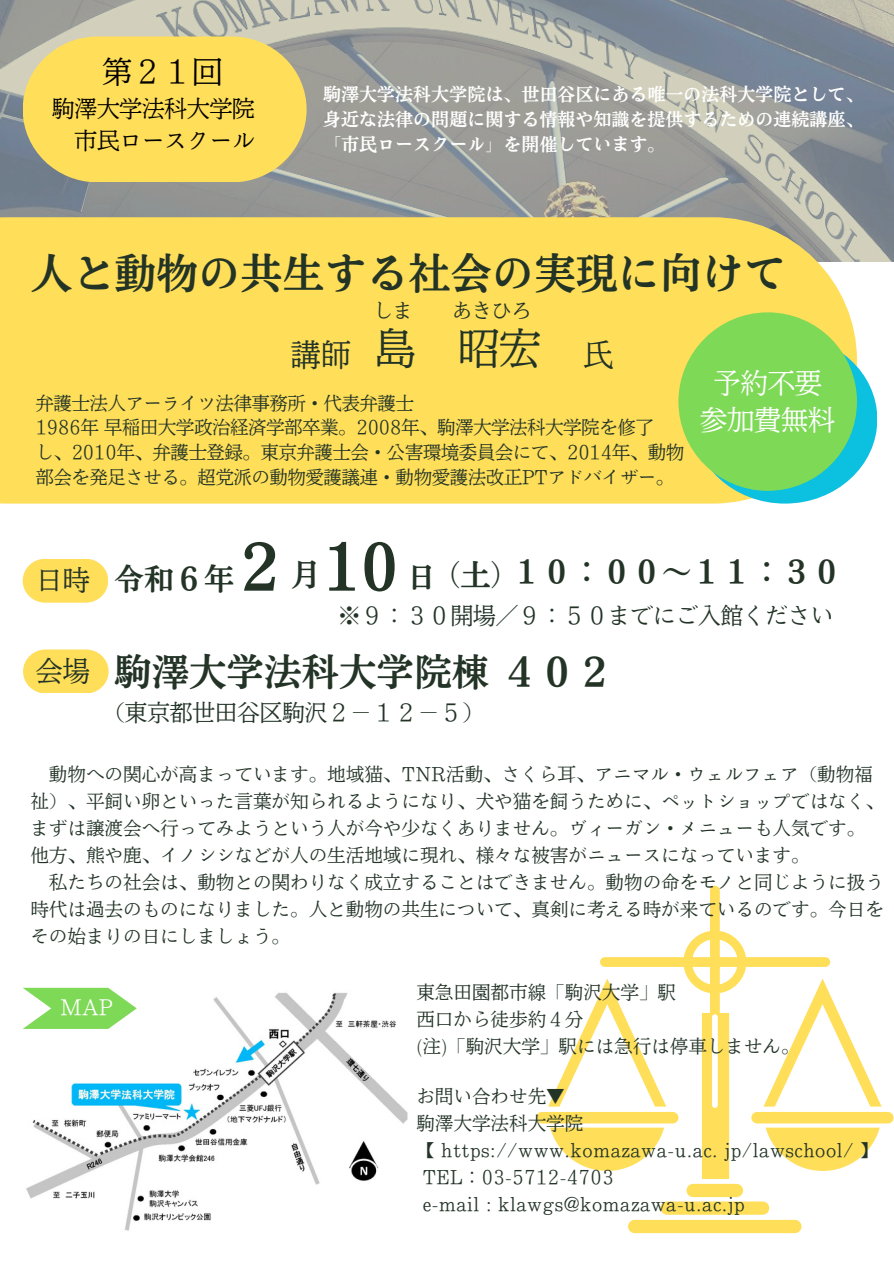
<style>
.page{position:relative;width:894px;height:1264px;background:#fff}
.page>*{position:absolute;margin:0;border:0;box-sizing:border-box;transform-origin:0 0}
.t1{font:60px "Nud Motoya Mincho Std W6";color:#233427}
.t2{font:42px "Nud Motoya Mincho Std W6";color:#233427}
.t3{font:42px "Nud Motoya Mincho Std W2 b";color:#233427}
.t4{font:37.5px "Nud Motoya Mincho Std W6";color:#233427}
.t5{font:30px "Nud Motoya Mincho Std W6";color:#233427}
.t6{font:30px "Nud Motoya Mincho Std W2 b";color:#000}
.t7{font:30px "Nud Motoya Mincho Std W2 b";color:#233427}
.t8{font:27px "Nud Motoya Mincho Std W2 b";color:#fff}
.t9{font:27px "Nud Motoya Mincho Std W2 b";color:#233427}
.t10{font:22.5px "Nud Motoya Mincho Std W2 b";color:#233427}
.t11{font:22.5px "Nud Motoya Mincho Std W2 b";color:#000}
.t12{font:20.4px "Nud Motoya Mincho Std W2 b";color:#fff}
.t13{font:19.8px "Nud Motoya Mincho Std W2 b";color:#233427}
.t14{font:18px/27px "Nud Motoya Mincho Std W2 b";letter-spacing:.03em;color:#233427}
.t15{font:18px/24.8px "Nud Motoya Mincho Std W2 b";color:#233427}
.t16{font:18px "Nud Motoya Mincho Std W6";color:#fff}
</style>
<div class="page">
<img style="left:0;top:0;width:893px;height:261px">
<div style="left:600px;top:957px;width:229px;height:9px;background:#ffde59;border-radius:5px"></div>
<div style="left:686px;top:1183px;width:56px;height:14px;background:#ffde59;border-radius:7px"></div>
<div style="left:660px;top:1201px;width:109px;height:13px;background:#ffde59;border-radius:7px"></div>
<div style="left:628px;top:1219px;width:173px;height:14px;background:#ffde59;border-radius:7px"></div>
<svg style="left:548px;top:978px;width:118px;height:128px"></svg>
<div style="left:536px;top:1111px;width:142px;height:12px;background:#ffde59;border-radius:6px"></div>
<svg style="left:550px;top:1127px;width:114px;height:43px"></svg>
<svg style="left:764px;top:978px;width:117px;height:128px"></svg>
<div style="left:751px;top:1111px;width:141px;height:12px;background:#ffde59;border-radius:6px"></div>
<svg style="left:765px;top:1127px;width:114px;height:43px"></svg>
<svg style="left:683px;top:885px;width:63px;height:293px"></svg>
<svg style="left:23px;top:36px;width:283px;height:146px;background:#f3d760"></svg>
<div style="left:0;top:217px;width:856px;height:286px;background:#ffde59"></div>
<div style="left:692px;top:335px;width:185px;height:168px;background:#0cc0df;border-radius:50%"></div>
<div style="left:678px;top:312px;width:178px;height:179px;background:#7ed957;border-radius:50%"></div>
<img style="left:23px;top:992px;width:385px;height:239px">
<svg style="left:23px;top:987px;width:114px;height:41px"></svg>
<svg style="left:23px;top:559px;width:85px;height:43px;background:#ffe169"></svg>
<svg style="left:23px;top:649px;width:86px;height:44px;background:#ffe26d"></svg>
<p class="t6" style="left:102px;top:56px;width:121px">第２１回</p>
<p class="t11" style="left:52px;top:98px;width:204px">駒澤大学法科大学院</p>
<p class="t11" style="left:75px;top:129px;width:181px">市民ロースクール</p>
<p class="t16" style="left:323px;top:85px;width:542px">駒澤大学法科大学院は、世田谷区にある唯一の法科大学院として、</p>
<p class="t16" style="left:323px;top:110px;width:542px">身近な法律の問題に関する情報や知識を提供するための連続講座、</p>
<p class="t16" style="left:323px;top:135px;width:344px">「市民ロースクール」を開催しています。</p>
<p class="t2" style="left:31px;top:252px;width:756px">人と動物の共生する社会の実現に向けて</p>
<p class="t7" style="left:290px;top:339px;width:61px">講師</p>
<p class="t13" style="left:373px;top:300px;width:41px">しま</p>
<p class="t13" style="left:452px;top:300px;width:80px">あきひろ</p>
<p class="t3" style="left:373px;top:326px;width:169px">島 昭宏</p>
<p class="t7" style="left:583px;top:339px;width:30px">氏</p>
<p class="t15" style="left:36px;top:390px;width:379px">弁護士法人アーライツ法律事務所・代表弁護士</p>
<p class="t15" style="left:36px;top:415px;width:650px">1986年早稲田大学政治経済学部卒業。2008年、駒澤大学法科大学院を修了<br>し、2010年、弁護士登録。東京弁護士会・公害環境委員会にて、2014年、動物部会を発足させる。超党派の動物愛護議連・動物愛護法改正PTアドバイザー。</p>
<p class="t8" style="left:713px;top:369px;width:109px">予約不要</p>
<p class="t8" style="left:700px;top:406px;width:136px">参加費無料</p>
<p class="t9" style="left:36px;top:566px;width:55px">日時</p>
<p class="t9" style="left:36px;top:657px;width:55px">会場</p>
<p class="t5" style="left:114px;top:564px;width:121px">令和６年</p>
<p class="t1" style="left:229px;top:536px;width:61px">２</p>
<p class="t5" style="left:290px;top:560px;width:25px">月</p>
<p class="t1" style="left:323px;top:536px;width:76px">10</p>
<p class="t5" style="left:406px;top:560px;width:115px">日（土）</p>
<p class="t5" style="left:511px;top:556px;width:331px">１０：００～１１：３０</p>
<p class="t10" style="left:338px;top:604px;width:496px">※９：３０開場／９：５０までにご入館ください</p>
<p class="t4" style="left:114px;top:652px;width:500px">駒澤大学法科大学院棟４０２</p>
<p class="t10" style="left:102px;top:701px;width:384px">（東京都世田谷区駒沢２－１２－５）</p>
<p class="t14" style="left:49px;top:761px;width:824px">動物への関心が高まっています。地域猫、TNR活動、さくら耳、アニマル・ウェルフェア（動物福</p>
<p class="t14" style="left:31px;top:788px;width:854px">祉）、平飼い卵といった言葉が知られるようになり、犬や猫を飼うために、ペットショップではなく、まずは譲渡会へ行ってみようという人が今や少なくありません。ヴィーガン・メニューも人気です。</p>
<p class="t14" style="left:31px;top:842px;width:780px">他方、熊や鹿、イノシシなどが人の生活地域に現れ、様々な被害がニュースになっています。</p>
<p class="t14" style="left:31px;top:869px;width:854px;text-align:justify;text-indent:19px">私たちの社会は、動物との関わりなく成立することはできません。動物の命をモノと同じように扱う時代は過去のものになりました。人と動物の共生について、真剣に考える時が来ているのです。今日をその始まりの日にしましょう。</p>
<p class="t12" style="left:60px;top:996px;width:54px">MAP</p>
<p class="t14" style="left:416px;top:978px;width:261px">東急田園都市線「駒沢大学」駅</p>
<p class="t14" style="left:416px;top:1005px;width:168px">西口から徒歩約４分</p>
<p class="t14" style="left:416px;top:1032px;width:384px">(注)「駒沢大学」駅には急行は停車しません。</p>
<p class="t14" style="left:416px;top:1082px;width:149px">お問い合わせ先▼</p>
<p class="t14" style="left:416px;top:1109px;width:168px">駒澤大学法科大学院</p>
<p class="t14" style="left:416px;top:1136px;width:463px">【 https://www.komazawa-u.ac. jp/lawschool/ 】</p>
<p class="t14" style="left:422px;top:1163px;width:192px">TEL：03-5712-4703</p>
<p class="t14" style="left:422px;top:1190px;width:323px">e-mail : klawgs@komazawa-u.ac.jp</p>
</div>
